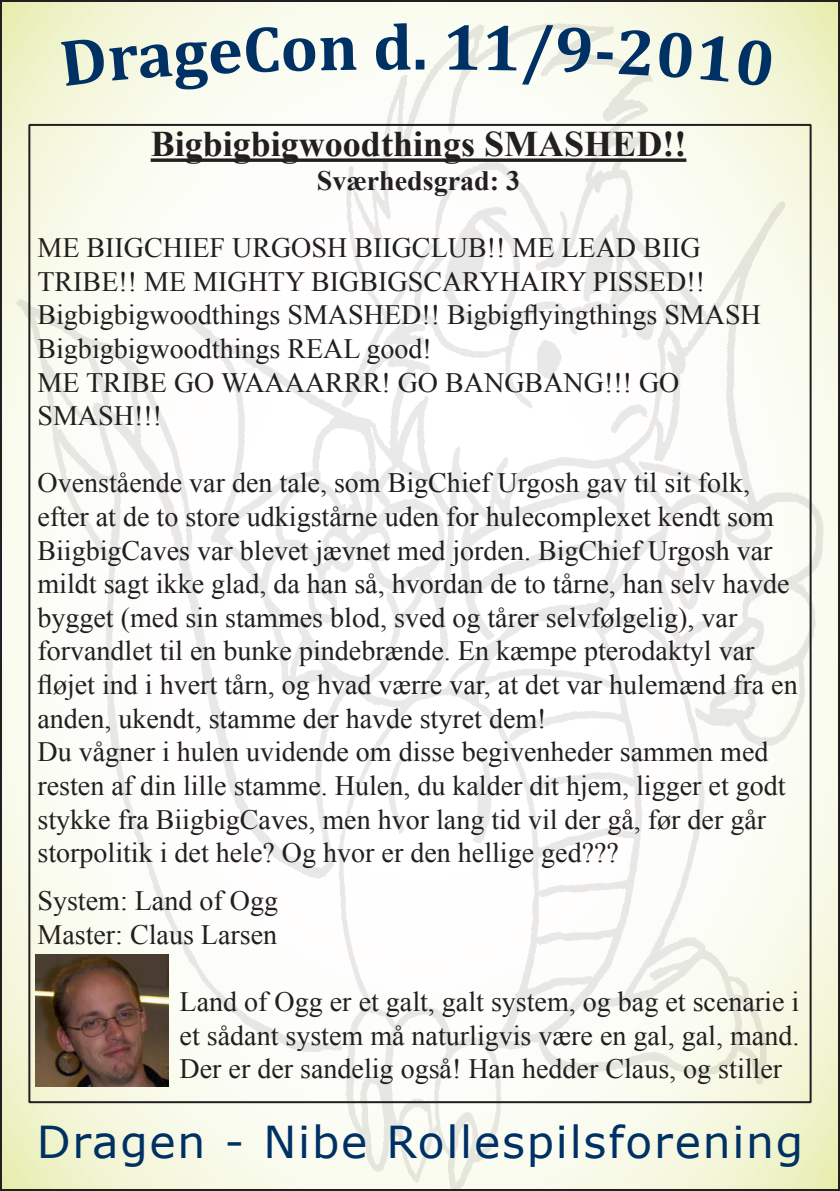
<style>
.page{position:relative;width:840px;height:1191px;background:#fff}
.page>*{position:absolute;margin:0;border:0;box-sizing:border-box;transform-origin:0 0}
.t1{font:700 66px "Cambria";color:#003165}
.t2{font:44px "Verdana";letter-spacing:.04em;color:#003165}
.t3{font:700 36px "Times New Roman";color:#231f20}
.t4{font:28px/33.6px "Times New Roman";color:#231f20}
.t5{font:700 28px "Times New Roman";color:#231f20}
</style>
<div class="page">
<img style="left:2px;top:0;width:837px;height:1191px">
<svg style="left:151px;top:158px;width:535px;height:4px;background:#413d3e"></svg>
<img style="left:35px;top:954px;width:133px;height:132px">
<svg style="left:61px;top:27px;width:295px;height:63px"></svg>
<svg style="left:447px;top:24px;width:165px;height:61px"></svg>
<svg style="left:618px;top:29px;width:33px;height:46px;background:#f4f6e6"></svg>
<div style="left:657px;top:32px;width:35px;height:47px;background:#f7f9e5"></div>
<svg style="left:698px;top:35px;width:75px;height:52px;background:#f3f6da"></svg>
<h1 class="t1" style="left:373px;top:7px;width:56px">d.</h1>
<p class="t3" style="left:151px;top:119px;width:537px">Bigbigbigwoodthings SMASHED!!</p>
<p class="t5" style="left:317px;top:161px;width:204px">Sværhedsgrad: 3</p>
<p class="t4" style="left:37px;top:230px;width:724px">ME BIIGCHIEF URGOSH BIIGCLUB!! ME LEAD BIIG TRIBE!! ME MIGHTY BIGBIGSCARYHAIRY PISSED!!<br>Bigbigbigwoodthings SMASHED!! Bigbigflyingthings SMASH Bigbigbigwoodthings REAL good!<br>ME TRIBE GO WAAAARRR! GO BANGBANG!!! GO SMASH!!!</p>
<p class="t4" style="left:37px;top:466px;width:761px">Ovenstående var den tale, som BigChief Urgosh gav til sit folk, efter at de to store udkigstårne uden for hulecomplexet kendt som BiigbigCaves var blevet jævnet med jorden. BigChief Urgosh var mildt sagt ikke glad, da han så, hvordan de to tårne, han selv havde bygget (med sin stammes blod, sved og tårer selvfølgelig), var forvandlet til en bunke pindebrænde. En kæmpe pterodaktyl var fløjet ind i hvert tårn, og hvad værre var, at det var hulemænd fra en anden, ukendt, stamme der havde styret dem!<br>Du vågner i hulen uvidende om disse begivenheder sammen med resten af din lille stamme. Hulen, du kalder dit hjem, ligger et godt stykke fra BiigbigCaves, men hvor lang tid vil der gå, før der går storpolitik i det hele? Og hvor er den hellige ged???</p>
<p class="t4" style="left:37px;top:883px;width:242px">System: Land of Ogg<br>Master: Claus Larsen</p>
<p class="t4" style="left:179px;top:984px;width:621px;text-align:justify">Land of Ogg er et galt, galt system, og bag et scenarie i et sådant system må naturligvis være en gal, gal, mand.<br>Der er der sandelig også! Han hedder Claus, og stiller</p>
<h2 class="t2" style="left:37px;top:1114px;width:767px">Dragen - Nibe Rollespilsforening</h2>
</div>
